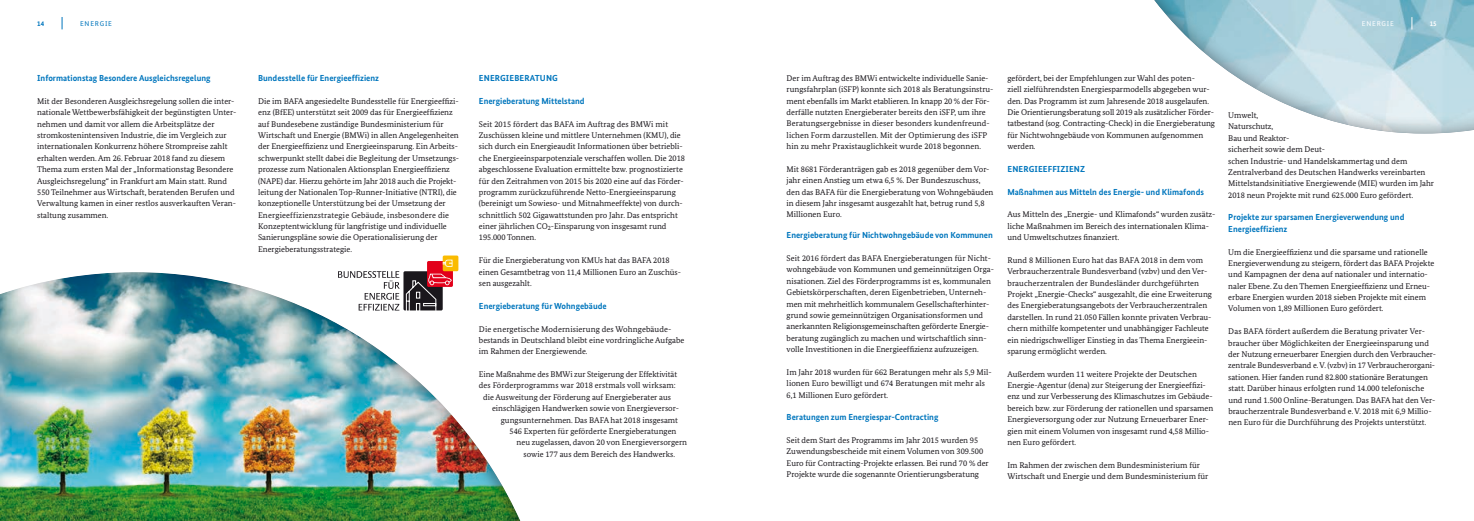
<style>
.page{position:relative;width:1474px;height:521px;background:#fff}
.page>*{position:absolute;margin:0;border:0;box-sizing:border-box;transform-origin:0 0}
.t1{font:700 8.75px/11.4px "Bundes Sans";color:#0076bd}
.t2{font:8.31px/11.4px "Bundes Serif";color:#1a171c}
.t3{font:7px "Bundes Sans";color:#0076bd}
.t4{font:7px "Bundes Sans";letter-spacing:.11em;color:#fff}
.t5{font:700 7px "Bundes Sans";color:#0076bd}
.t6{font:700 7px "Bundes Sans";color:#fff}
</style>
<div class="page">
<svg style="left:62px;top:17px;width:1px;height:12px"></svg>
<div style="left:427px;top:261px;width:26px;height:26px;background:#e2001a;border-radius:2px"></div>
<div style="left:443px;top:255px;width:15px;height:16px;background:#fabb00;border-radius:2px"></div>
<svg style="left:443px;top:260px;width:10px;height:7px"></svg>
<div style="left:0;top:271px;width:558px;height:250px;background:#1a171c;opacity:.35"></div>
<div style="left:1083px;top:0;width:390px;height:134px;background:#1a171c;opacity:.5"></div>
<svg style="left:1411px;top:17px;width:1px;height:13px"></svg>
<p class="t5" style="left:37px;top:19px;width:8px">14</p>
<p class="t3" style="left:80px;top:19px;width:6px">ENERGIE</p>
<p class="t1" style="left:37px;top:72px;width:175px">Informationstag Besondere Ausgleichsregelung</p>
<p class="t2" style="left:37px;top:95px;width:201px">Mit der Besonderen Ausgleichsregelung sollen die inter&shy;nationale Wettbewerbsfähigkeit der begünstigten Unter&shy;nehmen und damit vor allem die Arbeitsplätze der stromkostenintensiven Industrie, die im Vergleich zur internationalen Konkurrenz höhere Strompreise zahlt erhalten werden. Am 26. Februar 2018 fand zu diesem Thema zum ersten Mal der „Informationstag Besondere Ausgleichsregelung“ in Frankfurt am Main statt. Rund 550 Teilnehmer aus Wirtschaft, beratenden Berufen und Verwaltung kamen in einer restlos ausverkauften Veran&shy;staltung zusammen.</p>
<p class="t1" style="left:258px;top:72px;width:122px">Bundesstelle für Energieeffizienz</p>
<p class="t2" style="left:258px;top:95px;width:203px">Die im BAFA angesiedelte Bundesstelle für Energieeffizi&shy;enz (BfEE) unterstützt seit 2009 das für Energieeffizienz auf Bundesebene zuständige Bundesministerium für Wirtschaft und Energie (BMWi) in allen Angelegenheiten der Energieeffizienz und Energieeinsparung. Ein Arbeits&shy;schwerpunkt stellt dabei die Begleitung der Umsetzungs&shy;prozesse zum Nationalen Aktionsplan Energieeffizienz (NAPE) dar. Hierzu gehörte im Jahr 2018 auch die Projekt&shy;leitung der Nationalen Top-Runner-Initiative (NTRI), die konzeptionelle Unterstützung bei der Umsetzung der Energieeffizienzstrategie Gebäude, insbesondere die Konzeptentwicklung für langfristige und individuelle Sanierungspläne sowie die Operationalisierung der Energieberatungsstrategie.</p>
<p class="t1" style="left:479px;top:72px;width:12px">Energieberatung</p>
<p class="t1" style="left:479px;top:95px;width:107px">Energieberatung Mittelstand</p>
<p class="t2" style="left:479px;top:118px;width:208px">Seit 2015 fördert das BAFA im Auftrag des BMWi mit Zuschüssen kleine und mittlere Unternehmen (KMU), die sich durch ein Energieaudit Informationen über betriebli&shy;che Energieeinsparpotenziale verschaffen wollen. Die 2018 abgeschlossene Evaluation ermittelte bzw. prognostizierte für den Zeitrahmen von 2015 bis 2020 eine auf das Förder&shy;programm zurückzuführende Netto-Energieeinsparung (bereinigt um Sowieso- und Mitnahmeeffekte) von durch&shy;schnittlich 502 Gigawattstunden pro Jahr. Das entspricht einer jährlichen CO<sub>2</sub>-Einsparung von insgesamt rund 195.000 Tonnen.</p>
<p class="t2" style="left:479px;top:255px;width:204px">Für die Energieberatung von KMUs hat das BAFA 2018 einen Gesamtbetrag von 11,4 Millionen Euro an Zuschüs&shy;sen ausgezahlt.</p>
<p class="t1" style="left:479px;top:300px;width:129px">Energieberatung für Wohngebäude</p>
<p class="t2" style="left:479px;top:323px;width:207px">Die energetische Modernisierung des Wohngebäude&shy;bestands in Deutschland bleibt eine vordringliche Aufgabe im Rahmen der Energiewende.</p>
<p class="t2" style="left:479px;top:368px;width:200px">Eine Maßnahme des BMWi zur Steigerung der Effektivität</p>
<p class="t2" style="left:479px;top:380px;width:198px">des Förderprogramms war 2018 erstmals voll wirksam:</p>
<p class="t2" style="left:483px;top:391px;width:189px">die Ausweitung der Förderung auf Energieberater aus</p>
<p class="t2" style="left:492px;top:402px;width:188px">einschlägigen Handwerken sowie von Energieversor-</p>
<p class="t2" style="left:501px;top:414px;width:179px">gungsunternehmen. Das BAFA hat 2018 insgesamt</p>
<p class="t2" style="left:509px;top:425px;width:168px">546 Experten für geförderte Energieberatungen</p>
<p class="t2" style="left:516px;top:437px;width:172px">neu zugelassen, davon 20 von Energieversorgern</p>
<p class="t2" style="left:523px;top:448px;width:153px">sowie 177 aus dem Bereich des Handwerks.</p>
<p class="t4" style="left:1361px;top:19px;width:33px">ENERGIE</p>
<p class="t6" style="left:1429px;top:19px;width:8px">15</p>
<p class="t2" style="left:786px;top:72px;width:208px">Der im Auftrag des BMWi entwickelte individuelle Sanie&shy;rungsfahrplan (iSFP) konnte sich 2018 als Beratungsinstru&shy;ment ebenfalls im Markt etablieren. In knapp 20 % der För&shy;derfälle nutzten Energieberater bereits den iSFP, um ihre Beratungsergebnisse in dieser besonders kundenfreund&shy;lichen Form darzustellen. Mit der Optimierung des iSFP hin zu mehr Praxistauglichkeit wurde 2018 begonnen.</p>
<p class="t2" style="left:786px;top:163px;width:208px">Mit 8681 Förderanträgen gab es 2018 gegenüber dem Vor&shy;jahr einen Anstieg um etwa 6,5 %. Der Bundeszuschuss, den das BAFA für die Energieberatung von Wohngebäuden in diesem Jahr insgesamt ausgezahlt hat, betrug rund 5,8<br>Millionen Euro.</p>
<p class="t1" style="left:786px;top:229px;width:208px">Energieberatung für Nichtwohngebäude von Kommunen</p>
<p class="t2" style="left:786px;top:252px;width:209px">Seit 2016 fördert das BAFA Energieberatungen für Nicht&shy;wohngebäude von Kommunen und gemeinnützigen Orga&shy;nisationen. Ziel des Förderprogramms ist es, kommunalen Gebietskörperschaften, deren Eigenbetrieben, Unterneh&shy;men mit mehrheitlich kommunalem Gesellschafterhinter&shy;grund sowie gemeinnützigen Organisationsformen und anerkannten Religionsgemeinschaften geförderte Energie&shy;beratung zugänglich zu machen und wirtschaftlich sinn&shy;volle Investitionen in die Energieeffizienz aufzuzeigen.</p>
<p class="t2" style="left:786px;top:366px;width:206px">Im Jahr 2018 wurden für 662 Beratungen mehr als 5,9 Mil&shy;lionen Euro bewilligt und 674 Beratungen mit mehr als<br>6,1 Millionen Euro gefördert.</p>
<p class="t1" style="left:786px;top:411px;width:153px">Beratungen zum Energiespar-Contracting</p>
<p class="t2" style="left:786px;top:434px;width:204px">Seit dem Start des Programms im Jahr 2015 wurden 95<br>Zuwendungsbescheide mit einem Volumen von 309.500<br>Euro für Contracting-Projekte erlassen. Bei rund 70 % der Projekte wurde die sogenannte Orientierungsberatung</p>
<p class="t2" style="left:1007px;top:72px;width:209px">gefördert, bei der Empfehlungen zur Wahl des poten-<br>ziell zielführendsten Energiesparmodells abgegeben wur&shy;den. Das Programm ist zum Jahresende 2018 ausgelaufen.<br>Die Orientierungsberatung soll 2019 als zusätzlicher Förder&shy;tatbestand (sog. Contracting-Check) in die Energieberatung für Nichtwohngebäude von Kommunen aufgenommen werden.</p>
<p class="t1" style="left:1007px;top:163px;width:11px">Energieeffi</p>
<p class="t1" style="left:1060px;top:163px;width:26px">zienz</p>
<p class="t1" style="left:1007px;top:186px;width:198px">Maßnahmen aus Mitteln des Energie- und Klimafonds</p>
<p class="t2" style="left:1007px;top:209px;width:209px">Aus Mitteln des „Energie- und Klimafonds“ wurden zusätz&shy;liche Maßnahmen im Bereich des internationalen Klima&shy;und Umweltschutzes finanziert.</p>
<p class="t2" style="left:1007px;top:254px;width:206px">Rund 8 Millionen Euro hat das BAFA 2018 in dem vom Verbraucherzentrale Bundesverband (vzbv) und den Ver&shy;braucherzentralen der Bundesländer durchgeführten Projekt „Energie-Checks“ ausgezahlt, die eine Erweiterung des Energieberatungsangebots der Verbraucherzentralen darstellen. In rund 21.050 Fällen konnte privaten Verbrau&shy;chern mithilfe kompetenter und unabhängiger Fachleute ein niedrigschwelliger Einstieg in das Thema Energieein&shy;sparung ermöglicht werden.</p>
<p class="t2" style="left:1007px;top:368px;width:207px">Außerdem wurden 11 weitere Projekte der Deutschen Energie-Agentur (dena) zur Steigerung der Energieeffizi&shy;enz und zur Verbesserung des Klimaschutzes im Gebäude&shy;bereich bzw. zur Förderung der rationellen und sparsamen Energieversorgung oder zur Nutzung Erneuerbarer Ener&shy;gien mit einem Volumen von insgesamt rund 4,58 Millio&shy;nen Euro gefördert.</p>
<p class="t2" style="left:1007px;top:459px;width:202px">Im Rahmen der zwischen dem Bundesministerium für<br>Wirtschaft und Energie und dem Bundesministerium für</p>
<p class="t2" style="left:1228px;top:109px;width:207px">Umwelt,<br>Naturschutz,<br>Bau und Reaktor-<br>sicherheit sowie dem Deut-<br>schen Industrie- und Handelskammertag und dem Zentralverband des Deutschen Handwerks vereinbarten Mittelstandsinitiative Energiewende (MIE) wurden im Jahr 2018 neun Projekte mit rund 625.000 Euro gefördert.</p>
<p class="t1" style="left:1228px;top:212px;width:177px">Projekte zur sparsamen Energieverwendung und<br>Energieeffizienz</p>
<p class="t2" style="left:1228px;top:246px;width:207px">Um die Energieeffizienz und die sparsame und rationelle Energieverwendung zu steigern, fördert das BAFA Projekte und Kampagnen der dena auf nationaler und internatio&shy;naler Ebene. Zu den Themen Energieeffizienz und Erneu&shy;erbare Energien wurden 2018 sieben Projekte mit einem Volumen von 1,89 Millionen Euro gefördert.</p>
<p class="t2" style="left:1228px;top:326px;width:209px">Das BAFA fördert außerdem die Beratung privater Ver&shy;braucher über Möglichkeiten der Energieeinsparung und der Nutzung erneuerbarer Energien durch den Verbraucher&shy;zentrale Bundesverband e. V. (vzbv) in 17 Verbraucherorgani&shy;sationen. Hier fanden rund 82.800 stationäre Beratungen statt. Darüber hinaus erfolgten rund 14.000 telefonische und rund 1.500 Online-Beratungen. Das BAFA hat den Ver&shy;braucherzentrale Bundesverband e. V. 2018 mit 6,9 Millio&shy;nen Euro für die Durchführung des Projekts unterstützt.</p>
</div>
